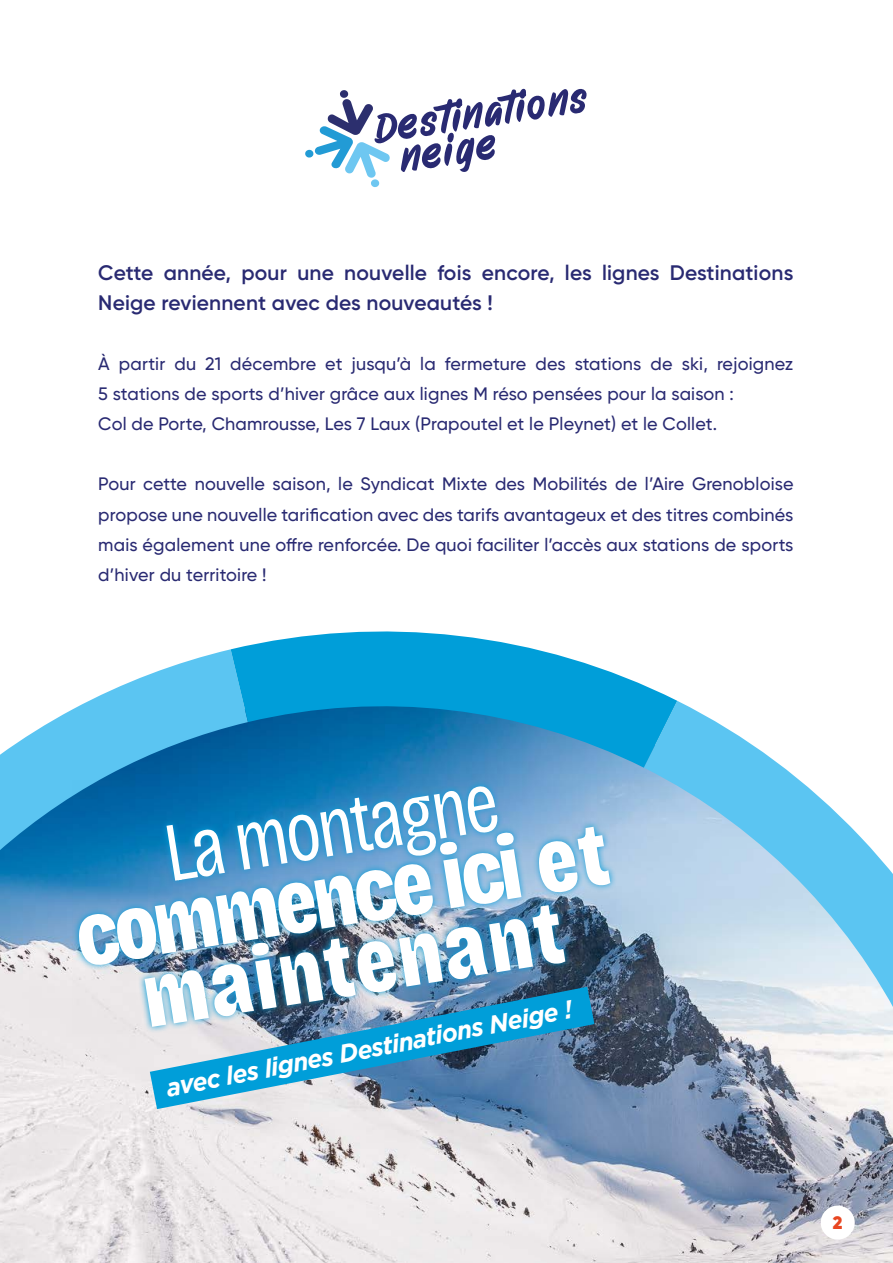
<style>
.page{position:relative;width:893px;height:1263px;background:#fff}
.page>*{position:absolute;margin:0;border:0;box-sizing:border-box;transform-origin:0 0}
.t1{font:800 91.95px "Bricolage Grotesque Condensed";color:#fff}
.t2{font:800 91.65px "Bricolage Grotesque Condensed";color:#fff}
.t3{font:300 84.15px "Bricolage Grotesque Condensed";color:#fff}
.t4{font:italic 700 25.35px "Gotham";color:#fff}
.t5{font:600 21px/30px "Gilroy";letter-spacing:.01em;color:#292a72}
.t6{font:500 18px/30px "Gilroy";letter-spacing:.01em;color:#292a72}
.t7{font:900 18px "Gilroy";color:#e84621}
.s1{font-size:91.95px}
</style>
<div class="page">
<img style="left:0;top:700px;width:893px;height:563px">
<svg style="left:644px;top:701px;width:249px;height:356px"></svg>
<svg style="left:0;top:649px;width:248px;height:292px;fill:#5bc5f2"></svg>
<svg style="left:231px;top:631px;width:446px;height:137px;background:#2b9ed1"></svg>
<img style="left:72px;top:780px;width:545px;height:254px">
<img style="left:109px;top:961px;width:526px;height:174px">
<svg style="left:305px;top:89px;width:282px;height:98px"></svg>
<div style="left:821px;top:1205px;width:34px;height:34px;background:#fff;border-radius:50%"></div>
<p class="t5" style="left:98px;top:258px;width:697px">Cette année, pour une nouvelle fois encore, les lignes Destinations<br>Neige reviennent avec des nouveautés !</p>
<p class="t6" style="left:98px;top:349px;width:697px">À partir du 21 décembre et jusqu’à la fermeture des stations de ski, rejoignez<br>5 stations de sports d’hiver grâce aux lignes M réso pensées pour la saison :<br>Col de Porte, Chamrousse, Les 7 Laux (Prapoutel et le Pleynet) et le Collet.</p>
<p class="t6" style="left:98px;top:469px;width:697px;text-align:justify">Pour cette nouvelle saison, le Syndicat Mixte des Mobilités de l’Aire Grenobloise propose une nouvelle tarification avec des tarifs avantageux et des titres combinés mais également une offre renforcée. De quoi faciliter l’accès aux stations de sports d’hiver du territoire !</p>
<h3 class="t3" style="left:155px;top:792px;width:338px;rotate:-9deg">La montagne</h3>
<h2 class="t2" style="left:65px;top:864px;width:540px;rotate:-9deg">commence ic<span class="s1">i et</span></h2>
<h1 class="t1" style="left:132px;top:925px;width:426px;rotate:-9deg">maintenant</h1>
<h3 class="t4" style="left:163px;top:1071px;width:414px;rotate:-11deg">avec les lignes Destinations Neige !</h3>
<p class="t7" style="left:833px;top:1211px;width:11px">2</p>
</div>
